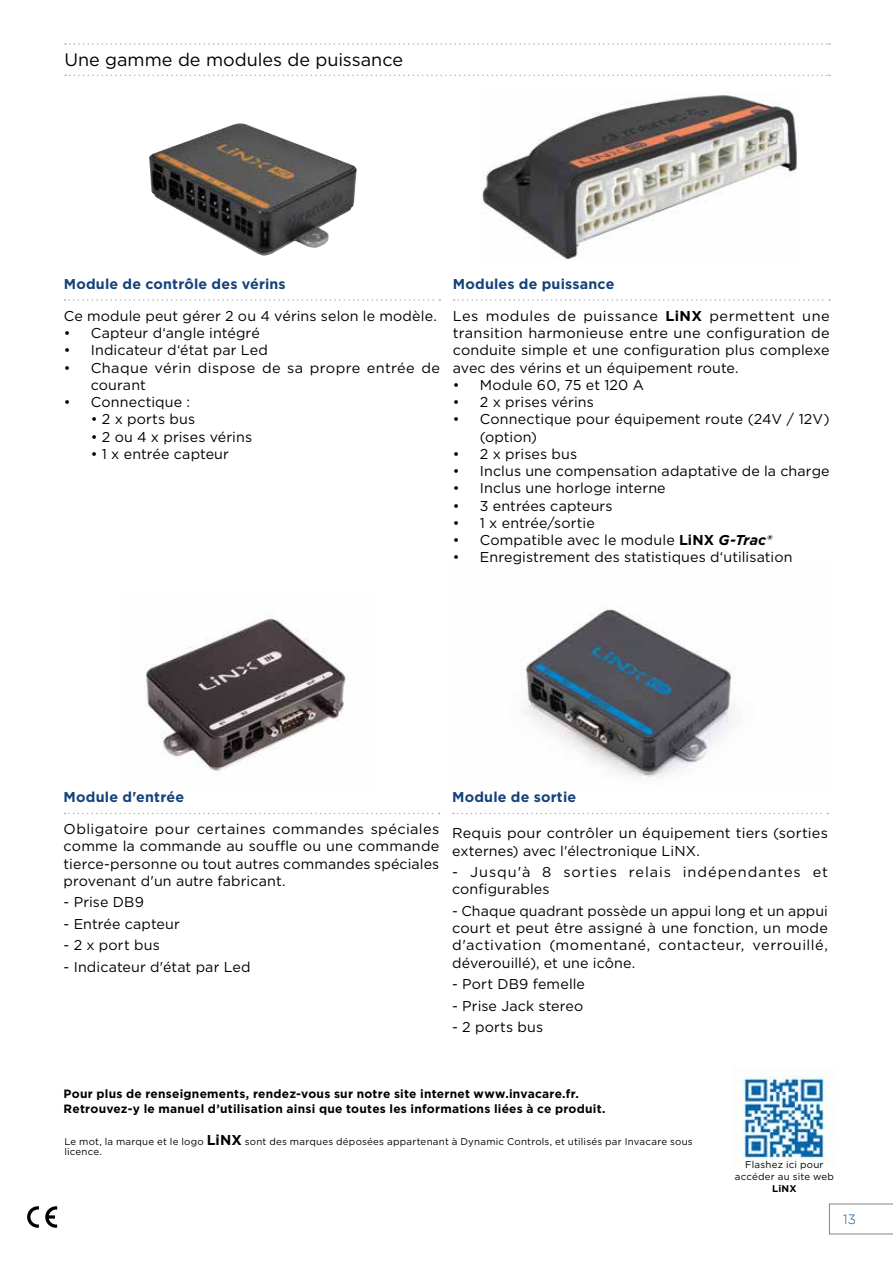
<style>
.page{position:relative;width:893px;height:1263px;background:#fff}
.page>*{position:absolute;margin:0;border:0;box-sizing:border-box;transform-origin:0 0}
.t1{font:18px "Gotham";color:#000}
.t2{font:14.25px/17.2px "Gotham";letter-spacing:.01em;color:#000}
.t3{font:700 14.25px "Gotham";letter-spacing:.015em;color:#14427a}
.t4{font:14.25px/17.2px "Gotham";letter-spacing:.06em;color:#000}
.t5{font:300 13.5px "Gotham";color:#0755a0}
.t6{font:700 12px/14.4px "Gotham";letter-spacing:.02em;color:#000}
.t7{font:9.75px/10.5px "Gotham";letter-spacing:.025em;color:#000}
.t8{font:700 9.75px "Gotham";color:#000}
.s1{font-weight:700}
.s2{font-weight:700;font-style:italic}
.s3{font-weight:700;font-size:14.25px}
</style>
<div class="page">
<svg style="left:45px;top:1206px;width:12px;height:22px"></svg>
<svg style="left:27px;top:1206px;width:12px;height:22px"></svg>
<img style="left:522px;top:606px;width:307px;height:208px">
<svg style="left:65px;top:43px;width:765px;height:2px"></svg>
<svg style="left:65px;top:75px;width:765px;height:1px"></svg>
<svg style="left:65px;top:299px;width:375px;height:2px"></svg>
<svg style="left:454px;top:299px;width:376px;height:2px"></svg>
<svg style="left:64px;top:813px;width:376px;height:1px"></svg>
<div style="left:452px;top:791px;width:376px;height:260px;background:#fff"></div>
<svg style="left:453px;top:813px;width:375px;height:1px"></svg>
<img style="left:482px;top:92px;width:317px;height:168px">
<img style="left:144px;top:618px;width:202px;height:157px">
<img style="left:734px;top:1067px;width:101px;height:101px">
<img style="left:149px;top:123px;width:208px;height:133px">
<svg style="left:829px;top:1204px;width:64px;height:30px"></svg>
<p class="t1" style="left:64px;top:48px;width:340px">Une gamme de modules de puissance</p>
<p class="t3" style="left:64px;top:274px;width:224px">Module de contrôle des vérins</p>
<p class="t2" style="left:64px;top:307px;width:375px">Ce module peut gérer 2 ou 4 vérins selon le modèle.</p>
<p class="t2" style="left:64px;top:324px;width:197px">• Capteur d‘angle intégré</p>
<p class="t2" style="left:64px;top:341px;width:205px">• Indicateur d‘état par Led</p>
<p class="t2" style="left:91px;top:359px;width:351px;text-indent:-27px">• Chaque vérin dispose de sa propre entrée de courant</p>
<p class="t2" style="left:64px;top:393px;width:128px">• Connectique :</p>
<p class="t2" style="left:91px;top:410px;width:106px">• 2 x ports bus</p>
<p class="t2" style="left:91px;top:428px;width:163px">• 2 ou 4 x prises vérins</p>
<p class="t2" style="left:91px;top:445px;width:140px">• 1 x entrée capteur</p>
<p class="t3" style="left:453px;top:274px;width:163px">Modules de puissance</p>
<p class="t2" style="left:453px;top:307px;width:378px;text-align:justify">Les modules de puissance <span class="s1">LiNX</span> permettent une transition harmonieuse entre une configuration de conduite simple et une configuration plus complexe avec des vérins et un équipement route.</p>
<p class="t2" style="left:453px;top:376px;width:193px">• Module 60, 75 et 120 A</p>
<p class="t2" style="left:453px;top:393px;width:142px">• 2 x prises vérins</p>
<p class="t2" style="left:480px;top:410px;width:351px;text-indent:-27px">• Connectique pour équipement route (24V / 12V) (option)</p>
<p class="t2" style="left:453px;top:445px;width:126px">• 2 x prises bus</p>
<p class="t2" style="left:453px;top:462px;width:378px">• Inclus une compensation adaptative de la charge</p>
<p class="t2" style="left:453px;top:479px;width:214px">• Inclus une horloge interne</p>
<p class="t2" style="left:453px;top:497px;width:161px">• 3 entrées capteurs</p>
<p class="t2" style="left:453px;top:514px;width:143px">• 1 x entrée/sortie</p>
<p class="t2" style="left:453px;top:531px;width:320px">• Compatible avec le module <span class="s1">LiNX</span> <span class="s2">G-Trac®</span></p>
<p class="t2" style="left:453px;top:548px;width:341px">• Enregistrement des statistiques d‘utilisation</p>
<p class="t3" style="left:64px;top:787px;width:122px">Module d'entrée</p>
<p class="t2" style="left:64px;top:820px;width:377px;text-align:justify">Obligatoire pour certaines commandes spéciales comme la commande au souffle ou une commande tierce-personne ou tout autres commandes spéciales provenant d'un autre fabricant.</p>
<p class="t2" style="left:64px;top:893px;width:82px">- Prise DB9</p>
<p class="t2" style="left:64px;top:915px;width:118px">- Entrée capteur</p>
<p class="t2" style="left:64px;top:936px;width:98px">- 2 x port bus</p>
<p class="t2" style="left:64px;top:958px;width:188px">- Indicateur d'état par Led</p>
<p class="t3" style="left:452px;top:787px;width:126px">Module de sortie</p>
<p class="t2" style="left:452px;top:824px;width:377px">Requis pour contrôler un équipement tiers (sorties externes) avec l'électronique LiNX.</p>
<p class="t4" style="left:452px;top:863px;width:377px">- Jusqu'à 8 sorties relais indépendantes et configurables</p>
<p class="t2" style="left:452px;top:902px;width:377px;text-align:justify">- Chaque quadrant possède un appui long et un appui court et peut être assigné à une fonction, un mode d'activation (momentané, contacteur, verrouillé, déverouillé), et une icône.</p>
<p class="t2" style="left:452px;top:975px;width:134px">- Port DB9 femelle</p>
<p class="t2" style="left:452px;top:997px;width:133px">- Prise Jack stereo</p>
<p class="t2" style="left:452px;top:1018px;width:93px">- 2 ports bus</p>
<p class="t6" style="left:64px;top:1087px;width:543px">Pour plus de renseignements, rendez-vous sur notre site internet www.invacare.fr.<br>Retrouvez-y le manuel d’utilisation ainsi que toutes les informations liées à ce produit.</p>
<p class="t7" style="left:64px;top:1136px;width:630px">Le mot, la marque et le logo <span class="s3">LiNX</span> sont des marques déposées appartenant à Dynamic Controls, et utilisés par Invacare sous licence.</p>
<p class="t7" style="left:735px;top:1159px;width:101px;line-height:11.7px;text-align:center">Flashez ici pour accéder au site web</p>
<p class="t8" style="left:772px;top:1182px;width:26px">LiNX</p>
<p class="t5" style="left:843px;top:1211px;width:14px">13</p>
</div>
